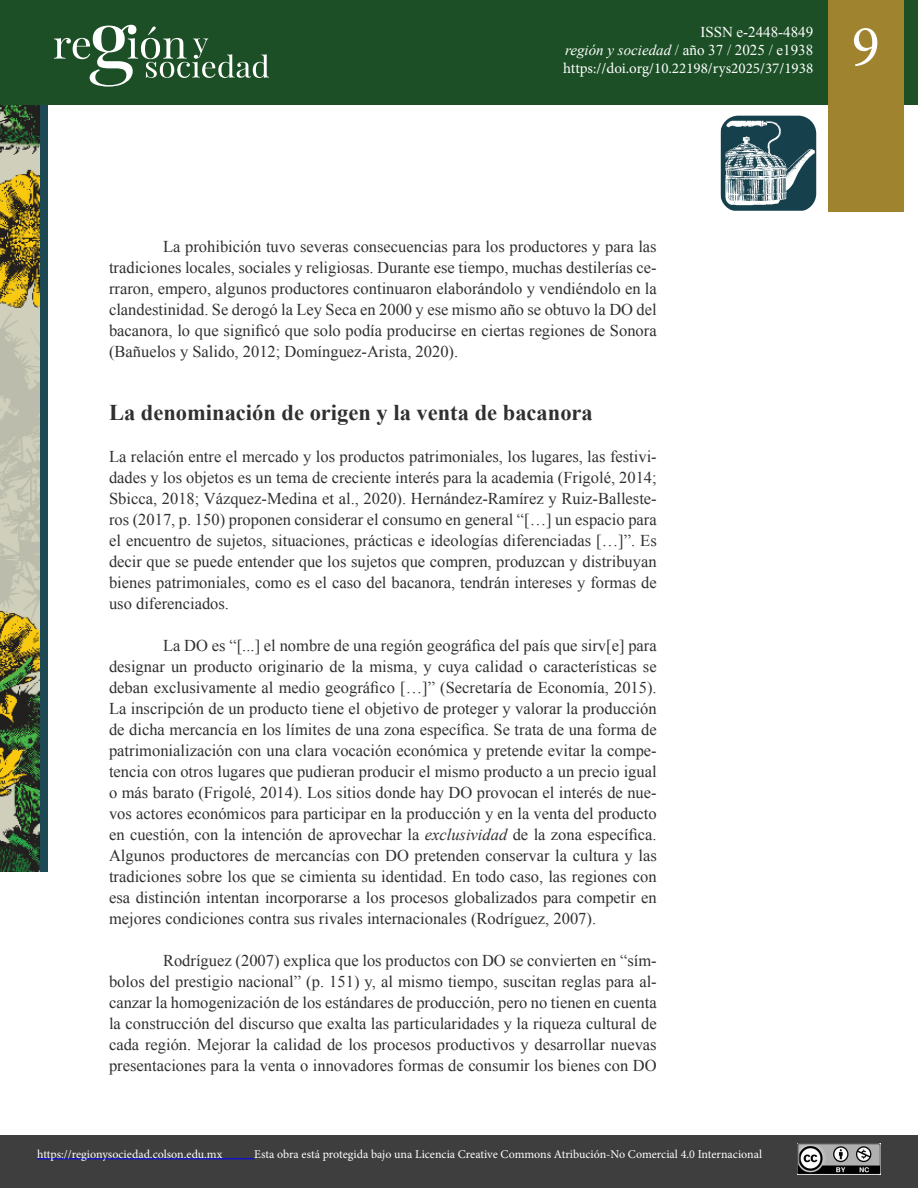
<style>
.page{position:relative;width:918px;height:1188px;background:#fff}
.page>*{position:absolute;margin:0;border:0;box-sizing:border-box;transform-origin:0 0}
.t1{font:58.5px "Minion Pro";color:#fff}
.t2{font:700 22.5px "Times New Roman";color:#312f30}
.t3{font:16.5px/21px "Times New Roman";color:#312f30;text-align:justify}
.t4{font:15px/18px "Times New Roman";color:#fff;text-align:right}
.t5{font:15px "Minion Pro";color:#fff}
.t6{font:12px "Minion Pro";color:#fff}
.s1{font-style:italic}
</style>
<div class="page">
<div style="left:0;top:0;width:918px;height:105px;background:#1c4f26"></div>
<div style="left:828px;top:0;width:75px;height:212px;background:#a0832e"></div>
<svg style="left:54px;top:25px;width:215px;height:62px"></svg>
<div style="left:0;top:1135px;width:918px;height:53px;background:#3e3e3f"></div>
<img style="left:0;top:105px;width:40px;height:767px">
<img style="left:720px;top:116px;width:96px;height:95px">
<hr style="left:37px;top:1158px;width:217px;height:1px;background:#00f">
<div style="left:40px;top:105px;width:8px;height:767px;background:#1d4955"></div>
<img style="left:798px;top:1144px;width:83px;height:30px">
<p class="t4" style="left:565px;top:23px;width:250px">ISSN e-2448-4849<br><span class="s1">región y sociedad</span> / año 37 / 2025 / e1938</p>
<p class="t5" style="left:563px;top:58px;width:252px">https://doi.org/10.22198/rys2025/37/1938</p>
<h1 class="t1" style="left:852px;top:7px;width:30px">9</h1>
<p class="t3" style="left:109px;top:236px;width:549px;text-indent:54px">La prohibición tuvo severas consecuencias para los productores y para las tradiciones locales, sociales y religiosas. Durante ese tiempo, muchas destilerías ce&shy;rraron, empero, algunos productores continuaron elaborándolo y vendiéndolo en la clandestinidad. Se derogó la Ley Seca en 2000 y ese mismo año se obtuvo la DO del bacanora, lo que significó que solo podía producirse en ciertas regiones de Sonora (Bañuelos y Salido, 2012; Domínguez-Arista, 2020).</p>
<h2 class="t2" style="left:109px;top:397px;width:485px">La denominación de origen y la venta de bacanora</h2>
<p class="t3" style="left:109px;top:446px;width:549px">La relación entre el mercado y los productos patrimoniales, los lugares, las festivi&shy;dades y los objetos es un tema de creciente interés para la academia (Frigolé, 2014; Sbicca, 2018; Vázquez-Medina et al., 2020). Hernández-Ramírez y Ruiz-Balleste&shy;ros (2017, p. 150) proponen considerar el consumo en general “[…] un espacio para el encuentro de sujetos, situaciones, prácticas e ideologías diferenciadas […]”. Es decir que se puede entender que los sujetos que compren, produzcan y distribuyan bienes patrimoniales, como es el caso del bacanora, tendrán intereses y formas de uso diferenciados.</p>
<p class="t3" style="left:109px;top:635px;width:549px;text-indent:54px">La DO es “[...] el nombre de una región geográfica del país que sirv[e] para designar un producto originario de la misma, y cuya calidad o características se deban exclusivamente al medio geográfico […]” (Secretaría de Economía, 2015).<br>La inscripción de un producto tiene el objetivo de proteger y valorar la producción de dicha mercancía en los límites de una zona específica. Se trata de una forma de patrimonialización con una clara vocación económica y pretende evitar la compe&shy;tencia con otros lugares que pudieran producir el mismo producto a un precio igual o más barato (Frigolé, 2014). Los sitios donde hay DO provocan el interés de nue&shy;vos actores económicos para participar en la producción y en la venta del producto en cuestión, con la intención de aprovechar la <span class="s1">exclusividad</span> de la zona específica.<br>Algunos productores de mercancías con DO pretenden conservar la cultura y las tradiciones sobre los que se cimienta su identidad. En todo caso, las regiones con esa distinción intentan incorporarse a los procesos globalizados para competir en mejores condiciones contra sus rivales internacionales (Rodríguez, 2007).</p>
<p class="t3" style="left:109px;top:950px;width:549px;text-indent:54px">Rodríguez (2007) explica que los productos con DO se convierten en “sím&shy;bolos del prestigio nacional” (p. 151) y, al mismo tiempo, suscitan reglas para al&shy;canzar la homogenización de los estándares de producción, pero no tienen en cuenta la construcción del discurso que exalta las particularidades y la riqueza cultural de cada región. Mejorar la calidad de los procesos productivos y desarrollar nuevas presentaciones para la venta o innovadores formas de consumir los bienes con DO</p>
<p class="t6" style="left:37px;top:1146px;width:187px">https://regionysociedad.colson.edu.mx</p>
<p class="t6" style="left:254px;top:1146px;width:509px">Esta obra está protegida bajo una Licencia Creative Commons Atribución-No Comercial 4.0 Internacional</p>
</div>
